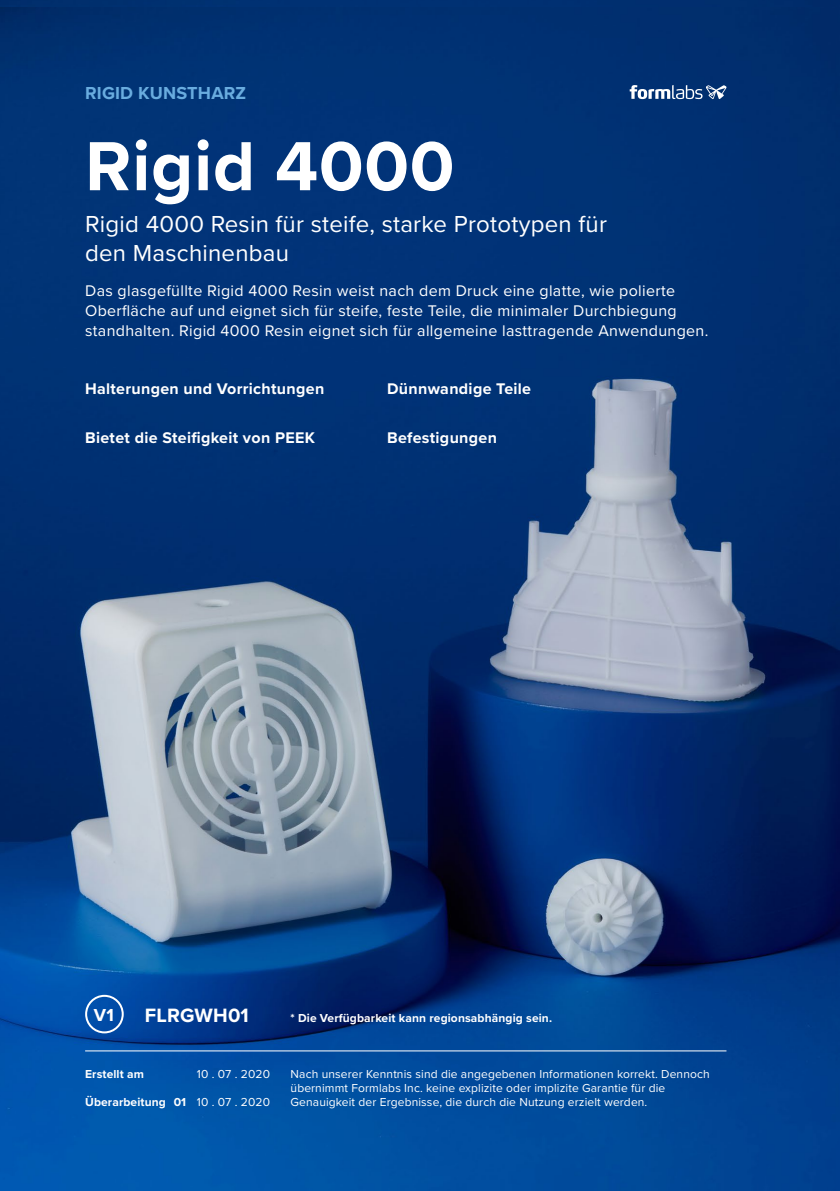
<style>
.page{position:relative;width:840px;height:1191px;background:#fff}
.page>*{position:absolute;margin:0;border:0;box-sizing:border-box;transform-origin:0 0}
.t1{font:700 72px "Proxima Nova";letter-spacing:.01em;color:#fff}
.t2{font:24px/28.8px "Proxima Nova";letter-spacing:.01em;color:#fff}
.t3{font:700 20px "Proxima Nova";letter-spacing:.01em;color:#fff}
.t4{font:700 18px "Proxima Nova";letter-spacing:.01em;color:#69acdf}
.t5{font:700 18px "Proxima Nova";color:#fff}
.t6{font:16px/20px "Proxima Nova";letter-spacing:.02em;color:#fff}
.t7{font:700 16px "Proxima Nova";letter-spacing:.02em;color:#fff}
.t8{font:12px/14px "Proxima Nova";letter-spacing:.01em;color:#fff}
.t9{font:700 12px "Proxima Nova";letter-spacing:.01em;color:#fff}
.s1{font-weight:400}
</style>
<div class="page">
<div style="left:0;top:0;width:839px;height:7px;background:#003070"></div>
<img style="left:0;top:7px;width:839px;height:1184px">
<hr style="left:85px;top:1050px;width:641px;height:1px;background:#fff">
<div style="left:85px;top:994px;width:39px;height:39px;border:2px solid #fff;border-radius:50%"></div>
<svg style="left:629px;top:85px;width:97px;height:14px"></svg>
<p class="t4" style="left:85px;top:80px;width:162px">RIGID KUNSTHARZ</p>
<h1 class="t1" style="left:85px;top:112px;width:370px">Rigid 4000</h1>
<h2 class="t2" style="left:85px;top:208px;width:523px">Rigid 4000 Resin für steife, starke Prototypen für den Maschinenbau</h2>
<p class="t6" style="left:85px;top:280px;width:624px">Das glasgefüllte Rigid 4000 Resin weist nach dem Druck eine glatte, wie polierte<br>Oberfläche auf und eignet sich für steife, feste Teile, die minimaler Durchbiegung standhalten. Rigid 4000 Resin eignet sich für allgemeine lasttragende Anwendungen.</p>
<p class="t7" style="left:85px;top:377px;width:240px">Halterungen und Vorrichtungen</p>
<p class="t7" style="left:387px;top:377px;width:145px">Dünnwandige Teile</p>
<p class="t7" style="left:85px;top:425px;width:231px">Bietet die Steifigkeit von PEEK</p>
<p class="t7" style="left:387px;top:425px;width:111px">Befestigungen</p>
<p class="t5" style="left:94px;top:1001px;width:21px">V1</p>
<p class="t3" style="left:145px;top:1000px;width:106px">FLRGWH01</p>
<p class="t9" style="left:290px;top:1009px;width:263px">* Die Verfügbarkeit kann regionsabhängig sein.</p>
<p class="t9" style="left:85px;top:1065px;width:60px">Erstellt am</p>
<p class="t8" style="left:197px;top:1066px;width:75px">10 . 07 . 2020</p>
<p class="t8" style="left:290px;top:1066px;width:420px">Nach unserer Kenntnis sind die angegebenen Informationen korrekt. Dennoch übernimmt Formlabs Inc. keine explizite oder implizite Garantie für die</p>
<p class="t9" style="left:85px;top:1093px;width:186px">Überarbeitung 01 <span class="s1">10 . 07 . 2020</span></p>
<p class="t8" style="left:290px;top:1094px;width:358px">Genauigkeit der Ergebnisse, die durch die Nutzung erzielt werden.</p>
</div>
